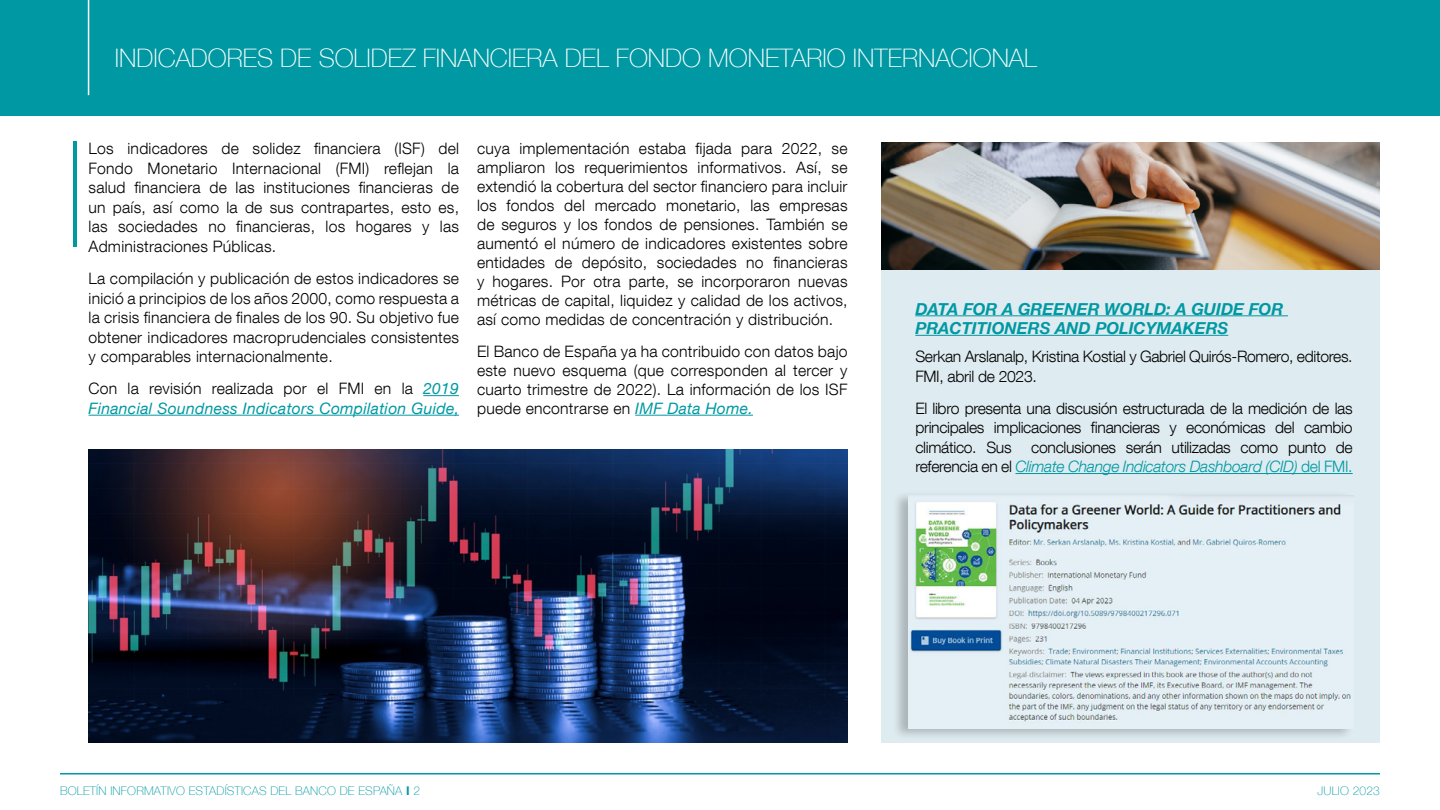
<style>
.page{position:relative;width:1440px;height:810px;background:#fff}
.page>*{position:absolute;margin:0;border:0;box-sizing:border-box;transform-origin:0 0}
.Título_artículo{font:100 25.5px "Bd E Neue Helvetica";color:#fff}
.Segunda_lectura_Titu{font:italic 700 16.5px/19.5px "Bd E Neue Helvetica";color:#0099a3}
.Texto_base{font:300 15.75px/19px "Bd E Neue Helvetica";letter-spacing:.015em;color:#000;text-align:justify}
.Destacado{font:300 15.75px/19.5px "Bd E Neue Helvetica";letter-spacing:-.02em;color:#000}
.Texto_base-2{font:italic 15.75px/19.5px "Bd E Neue Helvetica";letter-spacing:.015em;color:#0099a3}
.t1{font:100 12px "Bd E Neue Helvetica";letter-spacing:.015em;color:#0099a3}
.s1{font-weight:300;font-style:normal;color:#000}
.s2{font-weight:400;font-style:italic;color:#0099a3}
.s3{font-style:italic;color:#0099a3}
.s4{color:#0099a3}
.s5{font-weight:700}
</style>
<div class="page">
<hr style="left:60px;top:773px;width:1320px;height:2px;background:#0099a3">
<div style="left:0;top:0;width:1440px;height:116px;background:#0099a3"></div>
<hr style="left:74px;top:142px;width:3px;height:105px;background:#0099a3">
<hr style="left:88px;top:0;width:1px;height:95px;background:#fff">
<hr style="left:423px;top:395px;width:36px;height:1px;background:#0099a3">
<hr style="left:89px;top:415px;width:370px;height:1px;background:#0099a3">
<hr style="left:635px;top:415px;width:118px;height:1px;background:#0099a3">
<img style="left:88px;top:450px;width:759px;height:292px">
<div style="left:881px;top:144px;width:499px;height:598px;background:#deebf0"></div>
<hr style="left:915px;top:315px;width:373px;height:1px;background:#0099a3">
<hr style="left:915px;top:335px;width:313px;height:1px;background:#0099a3">
<hr style="left:1015px;top:473px;width:337px;height:1px;background:#0099a3">
<div style="left:892px;top:491px;width:462px;height:250px;background:#000;opacity:.23"></div>
<img style="left:908px;top:496px;width:445px;height:232px">
<img style="left:881px;top:143px;width:499px;height:127px">
<h2 class="Título_artículo" style="left:115px;top:43px;width:923px">INDICADORES DE SOLIDEZ FINANCIERA DEL FONDO MONETARIO INTERNACIONAL</h2>
<p class="Texto_base" style="left:89px;top:138px;width:372px;line-height:19.5px">Los indicadores de solidez financiera (ISF) del Fondo Monetario Internacional (FMI) reflejan la salud financiera de las instituciones financieras de un país, así como la de sus contrapartes, esto es, las sociedades no financieras, los hogares y las Administraciones Públicas.</p>
<p class="Texto_base" style="left:89px;top:268px;width:372px;line-height:19.5px">La compilación y publicación de estos indicadores se inició a principios de los años 2000, como respuesta a la crisis financiera de finales de los 90. Su objetivo fue obtener indicadores macroprudenciales consistentes y comparables internacionalmente.</p>
<p class="Texto_base-2" style="left:89px;top:379px;width:372px"><span class="s1">Con la revisión realizada por el FMI en la</span> 2019<br>Financial Soundness Indicators Compilation Guide,</p>
<p class="Texto_base" style="left:477px;top:139px;width:372px">cuya implementación estaba fijada para 2022, se ampliaron los requerimientos informativos. Así, se extendió la cobertura del sector financiero para incluir los fondos del mercado monetario, las empresas de seguros y los fondos de pensiones. También se aumentó el número de indicadores existentes sobre entidades de depósito, sociedades no financieras y hogares. Por otra parte, se incorporaron nuevas métricas de capital, liquidez y calidad de los activos, así como medidas de concentración y distribución.</p>
<p class="Texto_base" style="left:477px;top:341px;width:372px">El Banco de España ya ha contribuido con datos bajo este nuevo esquema (que corresponden al tercer y cuarto trimestre de 2022). La información de los ISF puede encontrarse en <span class="s2">IMF Data Home.</span></p>
<h3 class="Segunda_lectura_Titu" style="left:915px;top:298px;width:369px">DATA FOR A GREENER WORLD: A GUIDE FOR<br>PRACTITIONERS AND POLICYMAKERS</h3>
<h3 class="Destacado" style="left:915px;top:346px;width:439px">Serkan Arslanalp, Kristina Kostial y Gabriel Quirós-Romero, editores.<br>FMI, abril de 2023.</h3>
<h3 class="Destacado" style="left:915px;top:398px;width:439px;text-align:justify">El libro presenta una discusión estructurada de la medición de las principales implicaciones financieras y económicas del cambio climático. Sus conclusiones serán utilizadas como punto de referencia en el <span class="s3">Climate Change Indicators Dashboard (CID)</span> <span class="s4">del FMI.</span></h3>
<p class="t1" style="left:60px;top:783px;width:361px">BOLETÍN INFORMATIVO ESTADÍSTICAS DEL BANCO DE ESPAÑA <span class="s5">I</span> 2</p>
<p class="t1" style="left:1317px;top:783px;width:64px">JULIO 2023</p>
</div>
